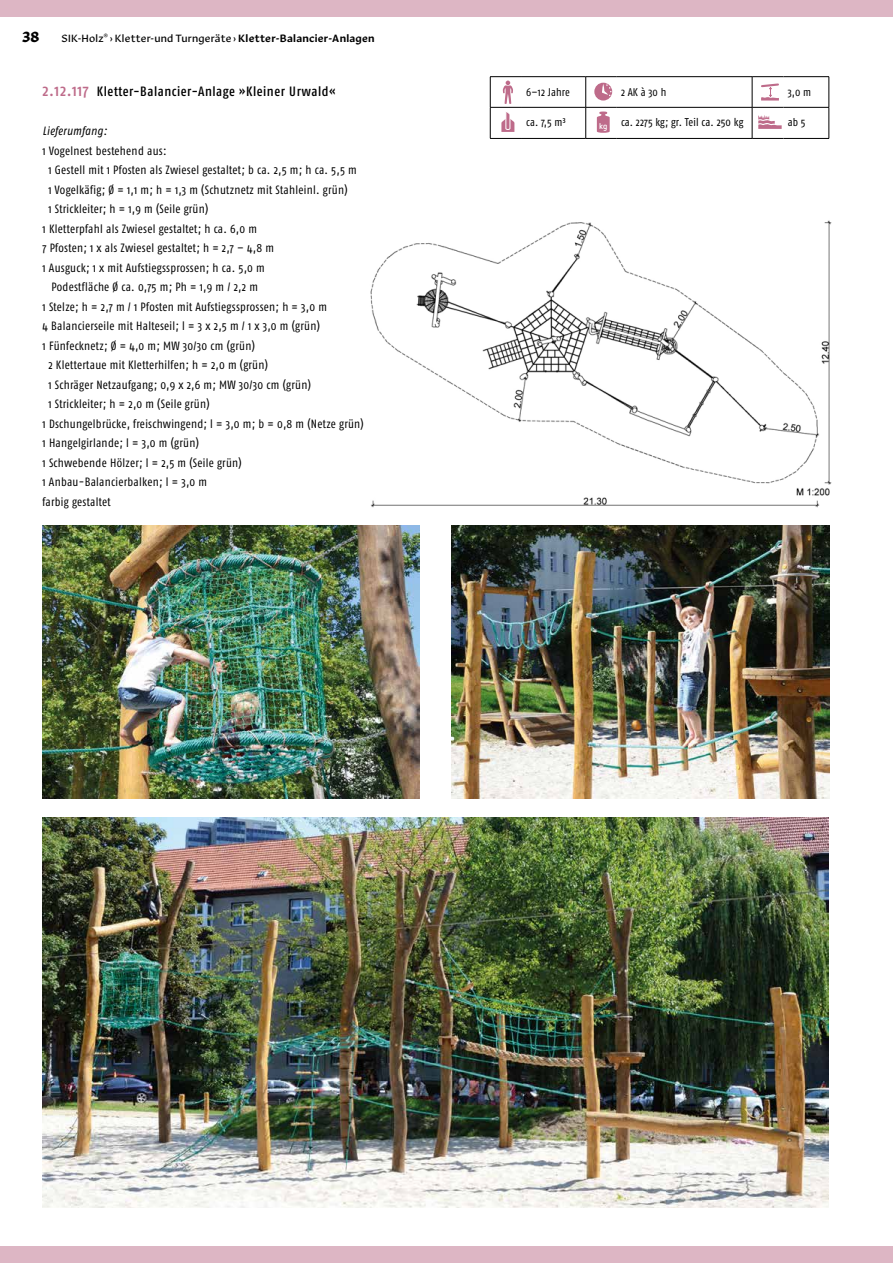
<style>
.page{position:relative;width:893px;height:1263px;background:#fff}
.page>*{position:absolute;margin:0;border:0;box-sizing:border-box;transform-origin:0 0}
.t1{font:700 15px "Robinson";color:#000}
.t2{font:500 condensed 13.5px "Fago OT";letter-spacing:.04em;color:#000}
.t3{font:condensed 12px "Fago OT";letter-spacing:.025em;color:#000}
.t4{font:italic condensed 12px "Fago OT";letter-spacing:.025em;color:#000}
.t5{font:condensed 11.25px "Fago OT";letter-spacing:.01em;color:#000}
.t6{font:condensed 11.1px "Fago OT";letter-spacing:.015em;color:#000}
.t7{font:10.8px "Robinson";letter-spacing:.02em;color:#000}
.t8{font:700 8.4px "Netto OT";color:#fff}
.s1{font-weight:500}
.s2{font-size:16.5px;color:#be6b8a}
.s3{font-size:11.1px}
</style>
<div class="page">
<div style="left:0;top:0;width:893px;height:17px;background:#ddb6c4"></div>
<div style="left:0;top:1246px;width:893px;height:17px;background:#ddb6c4"></div>
<img style="left:370px;top:220px;width:462px;height:288px">
<img style="left:43px;top:817px;width:785px;height:391px">
<img style="left:452px;top:525px;width:377px;height:273px">
<img style="left:43px;top:525px;width:377px;height:273px">
<hr style="left:585px;top:77px;width:1px;height:30px;background:#000">
<hr style="left:752px;top:77px;width:1px;height:30px;background:#000">
<hr style="left:522px;top:107px;width:64px;height:1px;background:#000">
<hr style="left:586px;top:107px;width:31px;height:1px;background:#000">
<hr style="left:585px;top:108px;width:1px;height:30px;background:#000">
<hr style="left:617px;top:107px;width:135px;height:1px;background:#000">
<hr style="left:752px;top:107px;width:31px;height:1px;background:#000">
<hr style="left:752px;top:108px;width:1px;height:30px;background:#000">
<hr style="left:783px;top:107px;width:46px;height:1px;background:#000">
<hr style="left:490px;top:107px;width:32px;height:1px;background:#000">
<hr style="left:490px;top:76px;width:32px;height:1px;background:#000">
<hr style="left:490px;top:77px;width:1px;height:30px;background:#000">
<hr style="left:490px;top:108px;width:1px;height:30px;background:#000">
<hr style="left:490px;top:138px;width:32px;height:1px;background:#000">
<hr style="left:522px;top:76px;width:64px;height:1px;background:#000">
<hr style="left:586px;top:76px;width:31px;height:1px;background:#000">
<hr style="left:617px;top:76px;width:135px;height:1px;background:#000">
<hr style="left:752px;top:76px;width:31px;height:1px;background:#000">
<hr style="left:783px;top:76px;width:46px;height:1px;background:#000">
<hr style="left:829px;top:77px;width:1px;height:30px;background:#000">
<hr style="left:829px;top:108px;width:1px;height:30px;background:#000">
<hr style="left:522px;top:138px;width:64px;height:1px;background:#000">
<hr style="left:586px;top:138px;width:31px;height:1px;background:#000">
<hr style="left:617px;top:138px;width:135px;height:1px;background:#000">
<hr style="left:752px;top:138px;width:31px;height:1px;background:#000">
<hr style="left:783px;top:138px;width:46px;height:1px;background:#000">
<svg style="left:503px;top:81px;width:10px;height:23px"></svg>
<svg style="left:758px;top:115px;width:24px;height:14px"></svg>
<svg style="left:501px;top:112px;width:13px;height:20px"></svg>
<svg style="left:761px;top:83px;width:18px;height:18px"></svg>
<svg style="left:597px;top:111px;width:13px;height:22px"></svg>
<div style="left:594px;top:83px;width:18px;height:18px;background:#be6b8a;border-radius:50%"></div>
<svg style="left:602px;top:84px;width:9px;height:12px"></svg>
<p class="t1" style="left:22px;top:25px;width:18px">38</p>
<p class="t7" style="left:62px;top:30px;width:315px">SIK-Holz<sup>®</sup> › Kletter-und Turngeräte › <span class="s1">Kletter-Balancier-Anlagen</span></p>
<p class="t2" style="left:43px;top:83px;width:294px"><span class="s2">2.12.117</span> Kletter-Balancier-Anlage »Kleiner Urwald«</p>
<p class="t4" style="left:43px;top:124px;width:66px">Lieferumfang:</p>
<p class="t3" style="left:43px;top:143px;width:126px">1 Vogelnest bestehend aus:</p>
<p class="t3" style="left:48px;top:163px;width:310px">1 Gestell mit 1 Pfosten als Zwiesel gestaltet; b ca. 2,5 m; h ca. 5,5 m</p>
<p class="t3" style="left:48px;top:182px;width:301px">1 Vogelkäfig; Ø = 1,1 m; h = 1,3 m (Schutznetz mit Stahleinl. grün)</p>
<p class="t3" style="left:48px;top:202px;width:161px">1 Strickleiter; h = 1,9 m (Seile grün)</p>
<p class="t3" style="left:43px;top:221px;width:216px">1 Kletterpfahl als Zwiesel gestaltet; h ca. 6,0 m</p>
<p class="t3" style="left:43px;top:241px;width:233px">7 Pfosten; 1 x als Zwiesel gestaltet; h = 2,7 – 4,8 m</p>
<p class="t3" style="left:43px;top:260px;width:224px">1 Ausguck; 1 x mit Aufstiegssprossen; h ca. 5,0 m</p>
<p class="t3" style="left:51px;top:280px;width:208px">Podestfläche Ø ca. 0,75 m; Ph = 1,9 m / 2,2 m</p>
<p class="t3" style="left:43px;top:299px;width:286px">1 Stelze; h = 2,7 m / 1 Pfosten mit Aufstiegssprossen; h = 3,0 m</p>
<p class="t3" style="left:43px;top:319px;width:279px">4 Balancierseile mit Halteseil; l = 3 x 2,5 m / 1 x 3,0 m (grün)</p>
<p class="t3" style="left:43px;top:338px;width:214px">1 Fünfecknetz; Ø = 4,0 m; MW 30/30 cm (grün)</p>
<p class="t3" style="left:48px;top:358px;width:221px">2 Klettertaue mit Kletterhilfen; h = 2,0 m (grün)</p>
<p class="t3" style="left:48px;top:377px;width:264px">1 Schräger Netzaufgang; 0,9 x 2,6 m; MW 30/30 cm (grün)</p>
<p class="t3" style="left:48px;top:397px;width:163px">1 Strickleiter; h = 2,0 m (Seile grün)</p>
<p class="t3" style="left:43px;top:416px;width:323px">1 Dschungelbrücke, freischwingend; l = 3,0 m; b = 0,8 m (Netze grün)</p>
<p class="t3" style="left:43px;top:436px;width:158px">1 Hangelgirlande; l = 3,0 m (grün)</p>
<p class="t3" style="left:43px;top:455px;width:201px">1 Schwebende Hölzer; l = 2,5 m (Seile grün)</p>
<p class="t3" style="left:43px;top:475px;width:166px">1 Anbau-Balancierbalken; l = 3,0 m</p>
<p class="t3" style="left:43px;top:494px;width:70px">farbig gestaltet</p>
<p class="t6" style="left:526px;top:85px;width:45px">6–12 Jahre</p>
<p class="t6" style="left:621px;top:85px;width:47px">2 AK à 30 h</p>
<p class="t6" style="left:788px;top:85px;width:25px">3,0 m</p>
<p class="t6" style="left:526px;top:116px;width:41px">ca. 7,5 m3</p>
<p class="t5" style="left:621px;top:116px;width:124px"><span class="s3">ca. 2275 kg;</span> gr. Teil ca. 250 kg</p>
<p class="t6" style="left:788px;top:116px;width:19px">ab 5</p>
<p class="t8" style="left:599px;top:121px;width:10px">kg</p>
</div>
